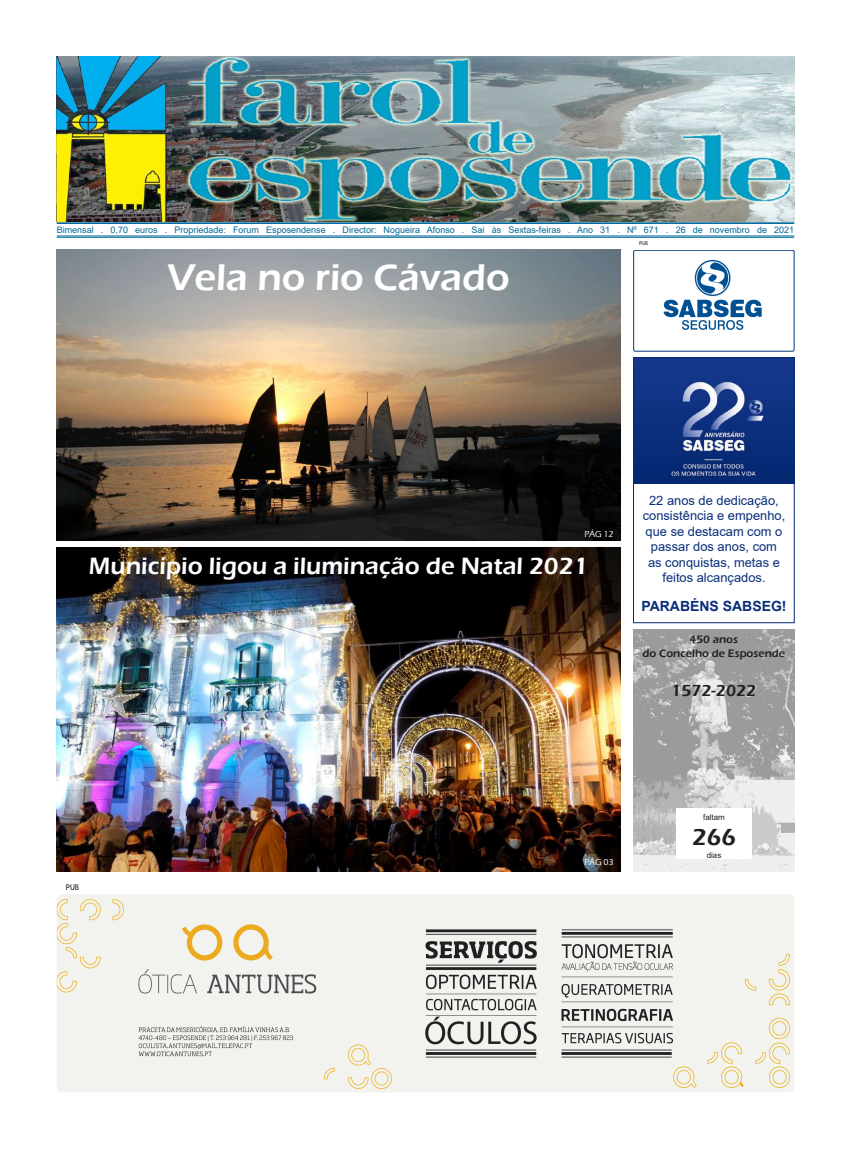
<style>
.page{position:relative;width:851px;height:1149px;background:#fff}
.page>*{position:absolute;margin:0;border:0;box-sizing:border-box;transform-origin:0 0}
.t1{font:600 38.2px "Eras ITC";color:#fff}
.t2{font:600 24.3px "Eras ITC";color:#fff}
.t3{font:600 24px "Eras ITC";color:#231f20}
.t4{font:600 16.5px "Eras ITC";color:#231f20}
.t5{font:700 14px "Arial";color:#092f7a}
.t6{font:12.9px/15.5px "Arial";color:#092f7a;text-align:center}
.t7{font:600 11.2px/13.3px "Eras ITC";color:#231f20;text-align:center}
.t8{font:9px "Arial";color:#01689c}
.t9{font:500 9px "Eras ITC";letter-spacing:-.03em;color:#fff}
.t10{font:8px "Arial";color:#231f20}
.t11{font:7.8px "Trebuchet MS";color:#231f20;scale:.95 1}
.t12{font:5.3px "Trebuchet MS";color:#231f20;scale:.95 1}
</style>
<div class="page">
<hr style="left:57px;top:235px;width:737px;height:1px;background:#01689c">
<hr style="left:57px;top:237px;width:737px;height:1px;background:#01689c">
<hr style="left:57px;top:222px;width:737px;height:1px;background:#01689c">
<hr style="left:57px;top:223px;width:737px;height:1px;background:#01689c">
<img style="left:57px;top:57px;width:737px;height:165px">
<img style="left:57px;top:894px;width:737px;height:197px">
<img style="left:663px;top:259px;width:99px;height:71px">
<div style="left:633px;top:250px;width:161px;height:101px;border:1px solid #013976"></div>
<img style="left:633px;top:629px;width:161px;height:242px">
<div style="left:676px;top:808px;width:75px;height:50px;background:#fff"></div>
<img style="left:635px;top:359px;width:157px;height:124px">
<div style="left:633px;top:357px;width:161px;height:266px;border:1px solid #052973"></div>
<img style="left:57px;top:249px;width:563px;height:291px">
<img style="left:57px;top:547px;width:563px;height:324px">
<p class="t8" style="left:57px;top:224px;width:738px">Bimensal . 0,70 euros . Propriedade: Forum Esposendense . Director: Nogueira Afonso . Sai às Sextas-feiras . Ano 31 . Nº 671 . 26 de novembro de 2021</p>
<h1 class="t1" style="left:167px;top:255px;width:344px">Vela no rio Cávado</h1>
<p class="t12" style="left:639px;top:240px;width:11px">PUB</p>
<p class="t9" style="left:584px;top:528px;width:30px">PÁG 12</p>
<h2 class="t2" style="left:89px;top:552px;width:501px">Município ligou a iluminação de Natal 2021</h2>
<h3 class="t6" style="left:642px;top:492px;width:144px">22 anos de dedicação, consistência e empenho, que se destacam com o passar dos anos, com as conquistas, metas e feitos alcançados.</h3>
<h3 class="t5" style="left:641px;top:596px;width:147px">PARABÉNS SABSEG!</h3>
<p class="t7" style="left:642px;top:632px;width:144px">450 anos<br>do Concelho de Esposende</p>
<h3 class="t4" style="left:671px;top:680px;width:86px">1572-2022</h3>
<p class="t11" style="left:66px;top:881px;width:15px">PUB</p>
<p class="t9" style="left:584px;top:856px;width:30px">PÁG 03</p>
<p class="t10" style="left:703px;top:811px;width:23px">faltam</p>
<h3 class="t3" style="left:692px;top:822px;width:45px">266</h3>
<p class="t10" style="left:706px;top:849px;width:16px">dias</p>
</div>
